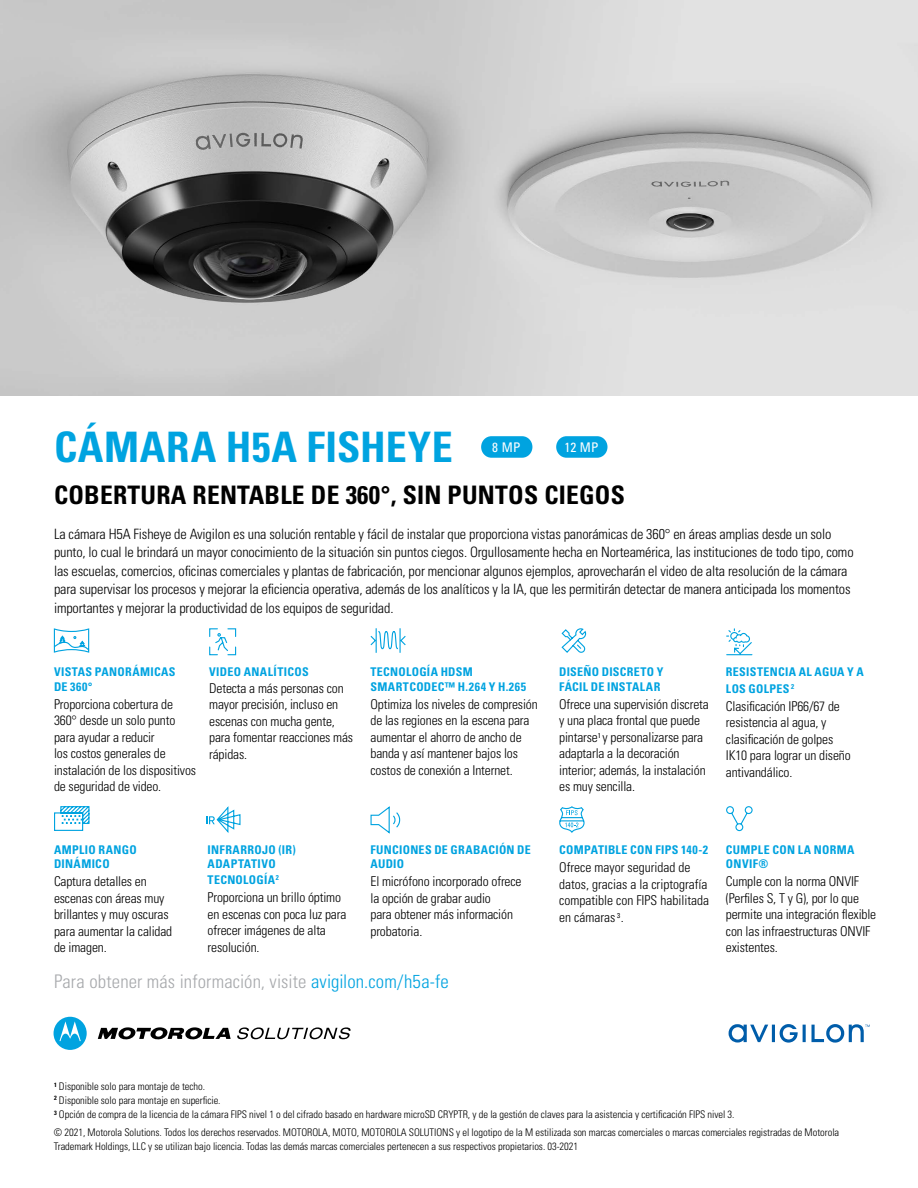
<style>
.page{position:relative;width:918px;height:1188px;background:#fff}
.page>*{position:absolute;margin:0;border:0;box-sizing:border-box;transform-origin:0 0}
.t1{font:700 condensed 42px "Univers LT Std";letter-spacing:.015em;color:#00a3e0}
.t2{font:700 condensed 25.5px "Univers LT Std";letter-spacing:.01em;color:#000}
.t3{font:300 condensed 18.75px "Univers LT Std";letter-spacing:.01em;color:#a7a9ac}
.t4{font:300 condensed 14.25px/18.3px "Univers LT Std";letter-spacing:-.01em;color:#000}
.t5{font:300 condensed 13.5px/16.5px "Univers LT Std";letter-spacing:-.01em;color:#000}
.t6{font:condensed 13.35px "Univers LT Std";color:#fff}
.t7{font:700 condensed 12px/14.2px "Univers LT Std";letter-spacing:.025em;color:#00a3e0}
.t8{font:300 condensed 10.5px/13.4px "Univers LT Std";letter-spacing:-.005em;color:#000}
.s1{color:#00a3e0}
</style>
<div class="page">
<div style="left:481px;top:436px;width:51px;height:22px;background:#00a3e0;border-radius:11px"></div>
<div style="left:556px;top:436px;width:52px;height:22px;background:#00a3e0;border-radius:11px"></div>
<svg style="left:729px;top:1024px;width:141px;height:19px"></svg>
<svg style="left:98px;top:1027px;width:133px;height:13px"></svg>
<svg style="left:54px;top:1017px;width:33px;height:33px"></svg>
<svg style="left:237px;top:1027px;width:114px;height:12px"></svg>
<svg style="left:370px;top:628px;width:36px;height:25px"></svg>
<svg style="left:726px;top:628px;width:27px;height:28px"></svg>
<svg style="left:53px;top:628px;width:37px;height:25px"></svg>
<svg style="left:209px;top:628px;width:28px;height:28px"></svg>
<svg style="left:561px;top:628px;width:26px;height:25px"></svg>
<svg style="left:206px;top:806px;width:35px;height:27px"></svg>
<svg style="left:54px;top:806px;width:36px;height:25px"></svg>
<svg style="left:370px;top:806px;width:31px;height:28px"></svg>
<svg style="left:726px;top:806px;width:27px;height:26px"></svg>
<svg style="left:559px;top:806px;width:26px;height:27px"></svg>
<img style="left:0;top:0;width:918px;height:396px">
<h1 class="t1" style="left:54px;top:422px;width:400px">CÁMARA H5A FISHEYE</h1>
<h2 class="t2" style="left:54px;top:480px;width:572px">COBERTURA RENTABLE DE 360°, SIN PUNTOS CIEGOS</h2>
<p class="t6" style="left:492px;top:439px;width:30px">8 MP</p>
<p class="t6" style="left:564px;top:439px;width:36px">12 MP</p>
<p class="t4" style="left:54px;top:525px;width:801px">La cámara H5A Fisheye de Avigilon es una solución rentable y fácil de instalar que proporciona vistas panorámicas de 360° en áreas amplias desde un solo punto, lo cual le brindará un mayor conocimiento de la situación sin puntos ciegos. Orgullosamente hecha en Norteamérica, las instituciones de todo tipo, como las escuelas, comercios, oficinas comerciales y plantas de fabricación, por mencionar algunos ejemplos, aprovecharán el video de alta resolución de la cámara para supervisar los procesos y mejorar la eficiencia operativa, además de los analíticos y la IA, que les permitirán detectar de manera anticipada los momentos importantes y mejorar la productividad de los equipos de seguridad.</p>
<p class="t7" style="left:54px;top:665px;width:123px">VISTAS PANORÁMICAS<br>DE 360°</p>
<p class="t5" style="left:54px;top:696px;width:144px">Proporciona cobertura de<br>360° desde un solo punto para ayudar a reducir<br>los costos generales de instalación de los dispositivos de seguridad de video.</p>
<p class="t7" style="left:209px;top:665px;width:101px">VIDEO ANALÍTICOS</p>
<p class="t5" style="left:209px;top:680px;width:146px">Detecta a más personas con mayor precisión, incluso en escenas con mucha gente, para fomentar reacciones más rápidas.</p>
<p class="t7" style="left:371px;top:665px;width:157px">TECNOLOGÍA HDSM<br>SMARTCODEC™ H.264 Y H.265</p>
<p class="t5" style="left:371px;top:696px;width:169px">Optimiza los niveles de compresión de las regiones en la escena para aumentar el ahorro de ancho de banda y así mantener bajos los costos de conexión a Internet.</p>
<p class="t7" style="left:54px;top:843px;width:84px">AMPLIO RANGO<br>DINÁMICO</p>
<p class="t5" style="left:54px;top:873px;width:120px">Captura detalles en escenas con áreas muy brillantes y muy oscuras para aumentar la calidad de imagen.</p>
<p class="t7" style="left:208px;top:843px;width:90px">INFRARROJO (IR)<br>ADAPTATIVO</p>
<p class="t7" style="left:208px;top:873px;width:73px">TECNOLOGÍA<sup>2</sup></p>
<p class="t5" style="left:208px;top:889px;width:140px">Proporciona un brillo óptimo en escenas con poca luz para ofrecer imágenes de alta resolución.</p>
<p class="t7" style="left:371px;top:843px;width:162px">FUNCIONES DE GRABACIÓN DE<br>AUDIO</p>
<p class="t5" style="left:371px;top:873px;width:153px">El micrófono incorporado ofrece la opción de grabar audio<br>para obtener más información probatoria.</p>
<h3 class="t3" style="left:54px;top:970px;width:396px">Para obtener más información, visite <span class="s1">avigilon.com/h5a-fe</span></h3>
<p class="t7" style="left:559px;top:665px;width:106px">DISEÑO DISCRETO Y<br>FÁCIL DE INSTALAR</p>
<p class="t5" style="left:559px;top:696px;width:151px">Ofrece una supervisión discreta y una placa frontal que puede pintarse<sup>1</sup> y personalizarse para adaptarla a la decoración interior; además, la instalación es muy sencilla.</p>
<p class="t7" style="left:726px;top:664px;width:140px;line-height:16.5px">RESISTENCIA AL AGUA Y A<br>LOS GOLPES <sup>2</sup></p>
<p class="t5" style="left:726px;top:698px;width:126px">Clasificación IP66/67 de resistencia al agua, y clasificación de golpes<br>IK10 para lograr un diseño antivandálico.</p>
<p class="t7" style="left:559px;top:843px;width:150px">COMPATIBLE CON FIPS 140-2</p>
<p class="t5" style="left:559px;top:859px;width:151px">Ofrece mayor seguridad de datos, gracias a la criptografía compatible con FIPS habilitada en cámaras <sup>3</sup>.</p>
<p class="t7" style="left:726px;top:843px;width:130px">CUMPLE CON LA NORMA<br>ONVIF®</p>
<p class="t5" style="left:726px;top:873px;width:152px">Cumple con la norma ONVIF (Perfiles S, T y G), por lo que permite una integración flexible con las infraestructuras ONVIF existentes.</p>
<p class="t8" style="left:54px;top:1080px;width:168px"><sup>1</sup> Disponible solo para montaje de techo.<br><sup>2</sup> Disponible solo para montaje en superficie.</p>
<p class="t8" style="left:54px;top:1106px;width:787px;line-height:17.9px"><sup>3</sup> Opción de compra de la licencia de la cámara FIPS nivel 1 o del cifrado basado en hardware microSD CRYPTR, y de la gestión de claves para la asistencia y certificación FIPS nivel 3.<br>© 2021, Motorola Solutions. Todos los derechos reservados. MOTOROLA, MOTO, MOTOROLA SOLUTIONS y el logotipo de la M estilizada son marcas comerciales o marcas comerciales registradas de Motorola</p>
<p class="t8" style="left:54px;top:1139px;width:526px">Trademark Holdings, LLC y se utilizan bajo licencia. Todas las demás marcas comerciales pertenecen a sus respectivos propietarios. 03-2021</p>
</div>
